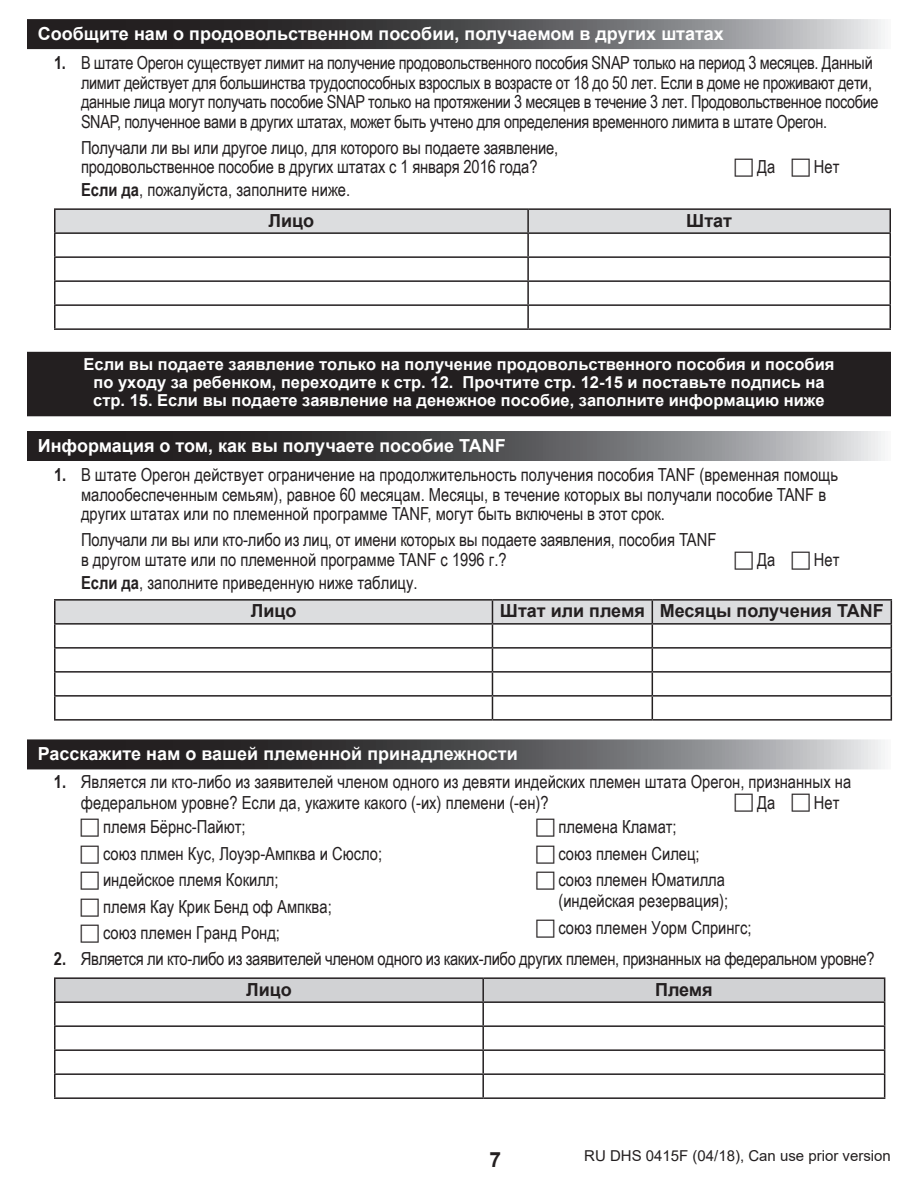
<style>
.page{position:relative;width:918px;height:1188px;background:#fff}
.page>*{position:absolute;margin:0;border:0;box-sizing:border-box;transform-origin:0 0}
.t1{font:700 21px "Arial";color:#231f20}
.t2{font:18px/26.4px "Arial Narrow";color:#231f20}
.t3{font:18px/19.6px "Arial Narrow";letter-spacing:-.02em;color:#231f20}
.t4{font:700 18px "Arial";color:#fff}
.t5{font:700 18px "Arial";color:#231f20}
.t6{font:700 16.5px/18px "Arial";color:#fff;text-align:center}
.t7{font:15px "Arial";color:#231f20}
.s1{font-weight:700}
</style>
<div class="page">
<svg style="left:27px;top:19px;width:858px;height:30px;background:#5c5b5d"></svg>
<div style="left:27px;top:352px;width:864px;height:64px;background:#231f20"></div>
<svg style="left:27px;top:431px;width:858px;height:30px;background:#5b5b5c"></svg>
<svg style="left:27px;top:739px;width:858px;height:30px;background:#5e5d5f"></svg>
<hr style="left:54px;top:208px;width:474px;height:2px;background:#231f20">
<hr style="left:528px;top:208px;width:363px;height:2px;background:#231f20">
<hr style="left:54px;top:232px;width:474px;height:2px;background:#231f20">
<hr style="left:54px;top:256px;width:474px;height:2px;background:#231f20">
<hr style="left:54px;top:280px;width:474px;height:2px;background:#231f20">
<hr style="left:54px;top:304px;width:474px;height:2px;background:#231f20">
<hr style="left:54px;top:328px;width:474px;height:2px;background:#231f20">
<hr style="left:528px;top:328px;width:363px;height:2px;background:#231f20">
<hr style="left:54px;top:210px;width:2px;height:22px;background:#231f20">
<hr style="left:54px;top:234px;width:2px;height:22px;background:#231f20">
<hr style="left:54px;top:258px;width:2px;height:22px;background:#231f20">
<hr style="left:54px;top:282px;width:2px;height:22px;background:#231f20">
<hr style="left:54px;top:306px;width:2px;height:22px;background:#231f20">
<svg style="left:55px;top:209px;width:836px;height:119px"></svg>
<hr style="left:54px;top:599px;width:438px;height:2px;background:#231f20">
<hr style="left:492px;top:599px;width:160px;height:2px;background:#231f20">
<hr style="left:652px;top:599px;width:240px;height:2px;background:#231f20">
<hr style="left:54px;top:623px;width:438px;height:2px;background:#231f20">
<hr style="left:54px;top:647px;width:438px;height:2px;background:#231f20">
<hr style="left:54px;top:671px;width:438px;height:2px;background:#231f20">
<hr style="left:54px;top:695px;width:438px;height:2px;background:#231f20">
<hr style="left:54px;top:719px;width:438px;height:2px;background:#231f20">
<hr style="left:492px;top:719px;width:160px;height:2px;background:#231f20">
<hr style="left:652px;top:719px;width:240px;height:2px;background:#231f20">
<hr style="left:54px;top:601px;width:2px;height:22px;background:#231f20">
<hr style="left:54px;top:625px;width:2px;height:22px;background:#231f20">
<hr style="left:54px;top:649px;width:2px;height:22px;background:#231f20">
<hr style="left:54px;top:673px;width:2px;height:22px;background:#231f20">
<hr style="left:54px;top:697px;width:2px;height:22px;background:#231f20">
<svg style="left:55px;top:600px;width:837px;height:119px"></svg>
<hr style="left:54px;top:977px;width:429px;height:2px;background:#231f20">
<hr style="left:54px;top:979px;width:2px;height:22px;background:#231f20">
<hr style="left:483px;top:977px;width:402px;height:2px;background:#231f20">
<hr style="left:54px;top:1001px;width:429px;height:2px;background:#231f20">
<hr style="left:54px;top:1003px;width:2px;height:22px;background:#231f20">
<hr style="left:54px;top:1025px;width:429px;height:2px;background:#231f20">
<hr style="left:54px;top:1027px;width:2px;height:22px;background:#231f20">
<hr style="left:54px;top:1049px;width:429px;height:2px;background:#231f20">
<hr style="left:54px;top:1051px;width:2px;height:22px;background:#231f20">
<hr style="left:54px;top:1073px;width:429px;height:2px;background:#231f20">
<hr style="left:54px;top:1075px;width:2px;height:22px;background:#231f20">
<svg style="left:55px;top:978px;width:830px;height:119px"></svg>
<hr style="left:54px;top:1097px;width:429px;height:2px;background:#231f20">
<hr style="left:483px;top:1097px;width:402px;height:2px;background:#231f20">
<p class="t4" style="left:38px;top:21px;width:688px">Сообщите нам о продовольственном пособии, получаемом в других штатах</p>
<p class="t3" style="left:81px;top:52px;width:799px;text-indent:-27px"><span class="s1">1.</span> В штате Орегон существует лимит на получение продовольственного пособия SNAP только на период 3 месяцев. Данный лимит действует для большинства трудоспособных взрослых в возрасте от 18 до 50 лет. Если в доме не проживают дети, данные лица могут получать пособие SNAP только на протяжении 3 месяцев в течение 3 лет. Продовольственное пособие SNAP, полученное вами в других штатах, может быть учтено для определения временного лимита в штате Орегон.</p>
<p class="t2" style="left:81px;top:137px;width:479px;line-height:19.6px">Получали ли вы или другое лицо, для которого вы подаете заявление, продовольственное пособие в других штатах с 1 января 2016 года?</p>
<p class="t2" style="left:757px;top:153px;width:20px">Да</p>
<p class="t2" style="left:814px;top:153px;width:27px">Нет</p>
<p class="t2" style="left:81px;top:176px;width:271px"><span class="s1">Если да</span>, пожалуйста, заполните ниже.</p>
<p class="t5" style="left:269px;top:208px;width:47px">Лицо</p>
<p class="t5" style="left:686px;top:208px;width:47px">Штат</p>
<p class="t6" style="left:84px;top:356px;width:752px">Если вы подаете заявление только на получение продовольственного пособия и пособия по уходу за ребенком, переходите к стр. 12. Прочтите стр. 12-15 и поставьте подпись на стр. 15. Если вы подаете заявление на денежное пособие, заполните информацию ниже</p>
<p class="t4" style="left:38px;top:433px;width:470px">Информация о том, как вы получаете пособие TANF</p>
<p class="t2" style="left:81px;top:464px;width:759px;line-height:19.6px;text-indent:-27px"><span class="s1">1.</span> В штате Орегон действует ограничение на продолжительность получения пособия TANF (временная помощь малообеспеченным семьям), равное 60 месяцам. Месяцы, в течение которых вы получали пособие TANF в других штатах или по племенной программе TANF, могут быть включены в этот срок.</p>
<p class="t2" style="left:81px;top:529px;width:637px;line-height:19.6px">Получали ли вы или кто-либо из лиц, от имени которых вы подаете заявления, пособия TANF в другом штате или по племенной программе TANF с 1996 г.?</p>
<p class="t2" style="left:757px;top:545px;width:20px">Да</p>
<p class="t2" style="left:814px;top:545px;width:27px">Нет</p>
<p class="t2" style="left:81px;top:568px;width:338px"><span class="s1">Если да</span>, заполните приведенную ниже таблицу.</p>
<p class="t5" style="left:251px;top:598px;width:47px">Лицо</p>
<p class="t5" style="left:500px;top:598px;width:385px">Штат или племя Месяцы получения TANF</p>
<p class="t4" style="left:38px;top:741px;width:482px">Расскажите нам о вашей племенной принадлежности</p>
<p class="t2" style="left:81px;top:771px;width:772px;line-height:21px;text-indent:-27px"><span class="s1">1.</span> Является ли кто-либо из заявителей членом одного из девяти индейских племен штата Орегон, признанных на федеральном уровне? Если да, укажите какого (-их) племени (-ен)?</p>
<p class="t2" style="left:757px;top:789px;width:20px">Да</p>
<p class="t2" style="left:814px;top:789px;width:27px">Нет</p>
<p class="t2" style="left:559px;top:813px;width:168px">племена Кламат;<br>союз племен Силец; союз племен Юматилла</p>
<p class="t2" style="left:558px;top:887px;width:195px">(индейская резервация); союз племен Уорм Спрингс;</p>
<p class="t2" style="left:103px;top:813px;width:281px">племя Бёрнс-Пайют;<br>союз плмен Кус, Лоуэр-Ампква и Сюсло; индейское племя Кокилл;<br>племя Кау Крик Бенд оф Ампква;<br>союз племен Гранд Ронд;</p>
<p class="t3" style="left:54px;top:949px;width:822px"><span class="s1">2.</span> Является ли кто-либо из заявителей членом одного из каких-либо других племен, признанных на федеральном уровне?</p>
<p class="t5" style="left:246px;top:977px;width:47px">Лицо</p>
<p class="t5" style="left:655px;top:977px;width:59px">Племя</p>
<p class="t1" style="left:490px;top:1145px;width:13px">7</p>
<p class="t7" style="left:584px;top:1145px;width:308px">RU DHS 0415F (04/18), Can use prior version</p>
</div>
